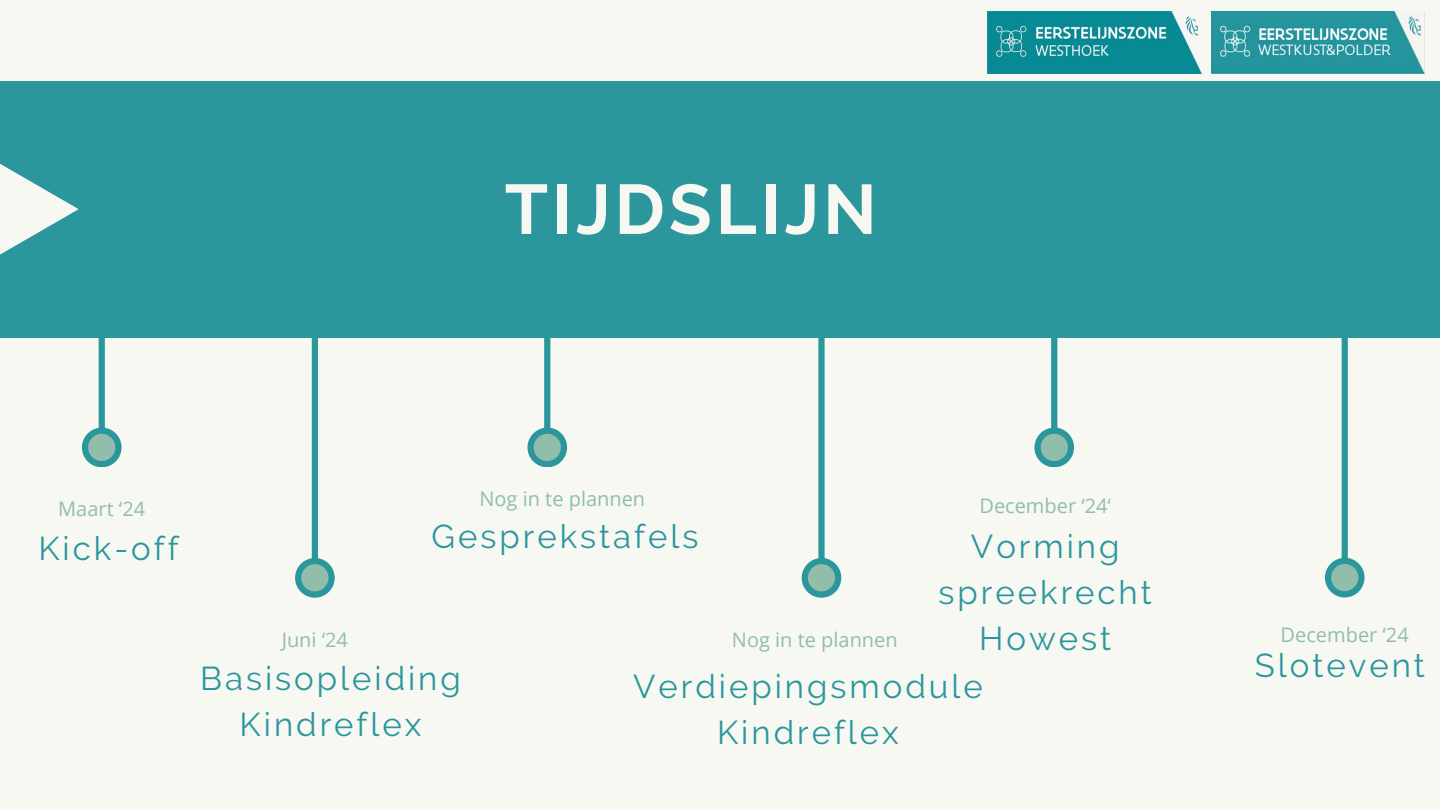
<style>
.page{position:relative;width:1440px;height:810px;background:#f8f8f3}
.page>*{position:absolute;margin:0;border:0;box-sizing:border-box;transform-origin:0 0}
.t1{font:700 70px "Raleway";letter-spacing:.06em;color:#f8f8f3}
.t2{font:33px/45.8px "Raleway";letter-spacing:.09em;color:#2b979d;text-align:center}
.t3{font:20px "Open Sans";color:#90beab}
</style>
<div class="page">
<svg style="left:82px;top:338px;width:40px;height:129px"></svg>
<svg style="left:295px;top:338px;width:40px;height:260px"></svg>
<svg style="left:527px;top:338px;width:40px;height:129px"></svg>
<div style="left:0;top:81px;width:1440px;height:257px;background:#2b979d"></div>
<svg style="left:0;top:163px;width:79px;height:92px"></svg>
<img style="left:987px;top:12px;width:214px;height:61px">
<img style="left:1211px;top:12px;width:214px;height:61px">
<svg style="left:802px;top:338px;width:39px;height:260px"></svg>
<svg style="left:1034px;top:338px;width:40px;height:129px"></svg>
<svg style="left:1325px;top:338px;width:40px;height:259px"></svg>
<h1 class="t1" style="left:505px;top:168px;width:373px">TIJDSLIJN</h1>
<p class="t3" style="left:479px;top:484px;width:167px">Nog in te plannen</p>
<p class="t2" style="left:432px;top:513px;width:268px">Gesprekstafels</p>
<p class="t3" style="left:979px;top:491px;width:133px">December ‘24‘</p>
<p class="t3" style="left:58px;top:495px;width:88px">Maart ‘24</p>
<p class="t2" style="left:38px;top:526px;width:142px">Kick-off</p>
<p class="t2" style="left:939px;top:524px;width:215px">Vorming spreekrecht<br>Howest</p>
<p class="t3" style="left:732px;top:626px;width:167px">Nog in te plannen</p>
<p class="t2" style="left:633px;top:663px;width:351px">Verdiepingsmodule<br>Kindreflex</p>
<p class="t3" style="left:282px;top:626px;width:68px">Juni ‘24</p>
<p class="t2" style="left:200px;top:656px;width:262px">Basisopleiding<br>Kindreflex</p>
<p class="t3" style="left:1281px;top:621px;width:130px">December ‘24</p>
<p class="t2" style="left:1255px;top:643px;width:172px">Slotevent</p>
</div>
